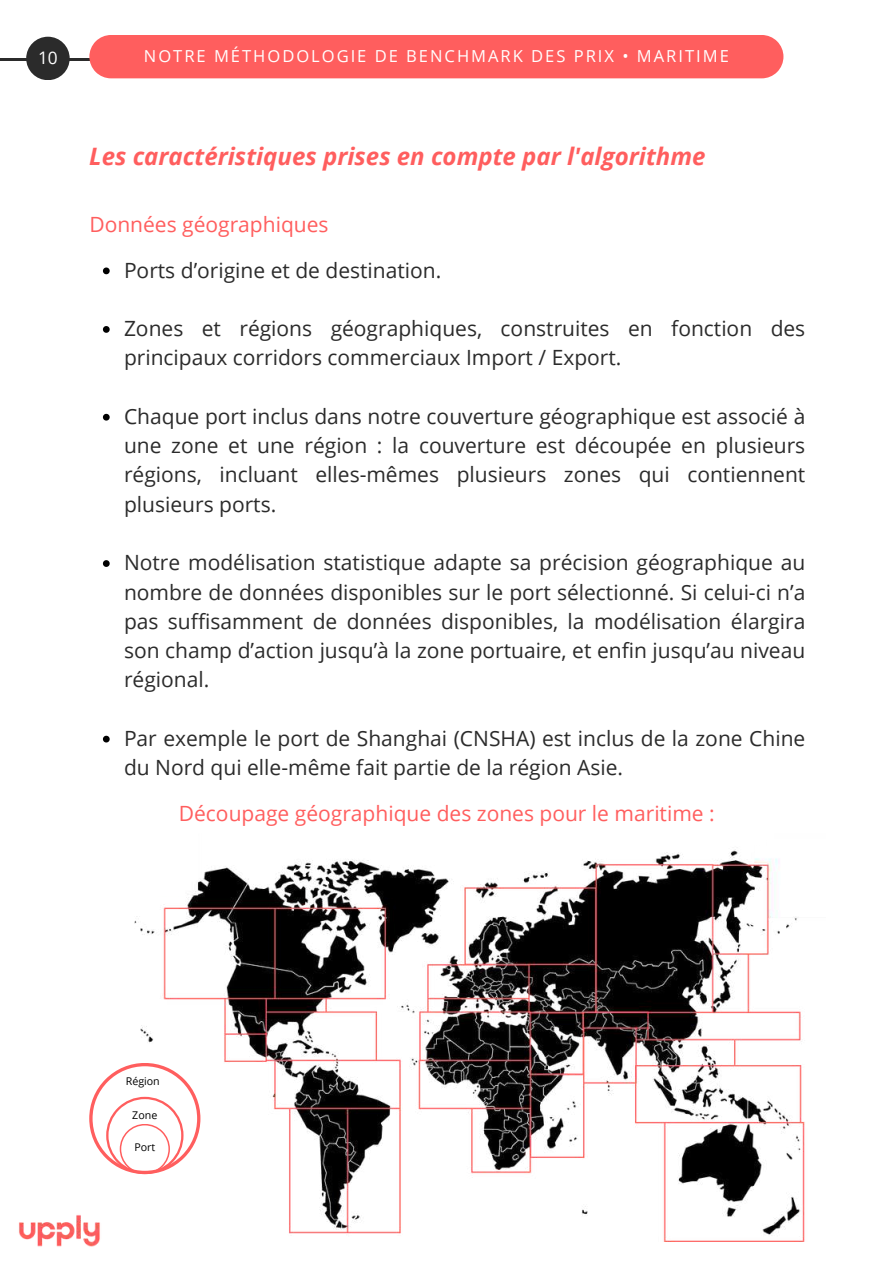
<style>
.page{position:relative;width:894px;height:1264px;background:#fff}
.page>*{position:absolute;margin:0;border:0;box-sizing:border-box;transform-origin:0 0}
.t1{font:italic 700 24px "Open Sans";color:#ff5e5e}
.t2{font:21px/29.2px "Open Sans";color:#2b2b2b}
.t3{font:21px "Open Sans";color:#ff5e5e}
.t4{font:17.25px "Open Sans";color:#fff}
.t5{font:16.5px "Open Sans";letter-spacing:-.09em;color:#fff}
.t6{font:10.65px "Open Sans";color:#000}
</style>
<div class="page">
<img style="left:19px;top:1215px;width:81px;height:32px">
<svg style="left:103px;top:267px;width:7px;height:7px"></svg>
<svg style="left:103px;top:326px;width:7px;height:7px"></svg>
<svg style="left:103px;top:414px;width:7px;height:6px"></svg>
<svg style="left:103px;top:560px;width:7px;height:7px"></svg>
<svg style="left:103px;top:735px;width:7px;height:7px"></svg>
<img style="left:134px;top:849px;width:671px;height:392px">
<div style="left:59px;top:1071px;width:160px;height:137px;background:#fff"></div>
<svg style="left:89px;top:1062px;width:111px;height:112px"></svg>
<hr style="left:0;top:58px;width:119px;height:3px;background:#2b2b2b">
<div style="left:26px;top:37px;width:44px;height:43px;background:#2b2b2b;border-radius:50%"></div>
<div style="left:89px;top:35px;width:694px;height:43px;background:#ff5e5e"></div>
<p class="t4" style="left:38px;top:46px;width:21px">10</p>
<p class="t5" style="left:140px;top:46px;width:589px">NNOOTTRREE MMÉÉTTHHOODDOOLLOOGGIIEE DDEE BBEENNCCHHMMAARRKK DDEESS PPRRIIXX •• MMAARRIITTIIMMEE</p>
<p class="t1" style="left:89px;top:139px;width:617px">Les caractéristiques prises en compte par l'algorithme</p>
<p class="t3" style="left:89px;top:209px;width:241px">Données géographiques</p>
<p class="t2" style="left:124px;top:255px;width:319px">Ports d’origine et de destination.</p>
<p class="t2" style="left:124px;top:313px;width:682px">Zones et régions géographiques, construites en fonction des principaux corridors commerciaux Import / Export.</p>
<p class="t2" style="left:124px;top:401px;width:682px;text-align:justify">Chaque port inclus dans notre couverture géographique est associé à une zone et une région : la couverture est découpée en plusieurs régions, incluant elles-mêmes plusieurs zones qui contiennent plusieurs ports.</p>
<p class="t2" style="left:124px;top:547px;width:682px;text-align:justify">Notre modélisation statistique adapte sa précision géographique au nombre de données disponibles sur le port sélectionné. Si celui-ci n’a pas suffisamment de données disponibles, la modélisation élargira son champ d’action jusqu’à la zone portuaire, et enfin jusqu’au niveau régional.</p>
<p class="t2" style="left:124px;top:723px;width:682px">Par exemple le port de Shanghai (CNSHA) est inclus de la zone Chine du Nord qui elle-même fait partie de la région Asie.</p>
<p class="t3" style="left:179px;top:799px;width:537px">Découpage géographique des zones pour le maritime :</p>
<p class="t6" style="left:126px;top:1073px;width:36px">Région</p>
<p class="t6" style="left:132px;top:1107px;width:27px">Zone</p>
<p class="t6" style="left:134px;top:1139px;width:22px">Port</p>
</div>
